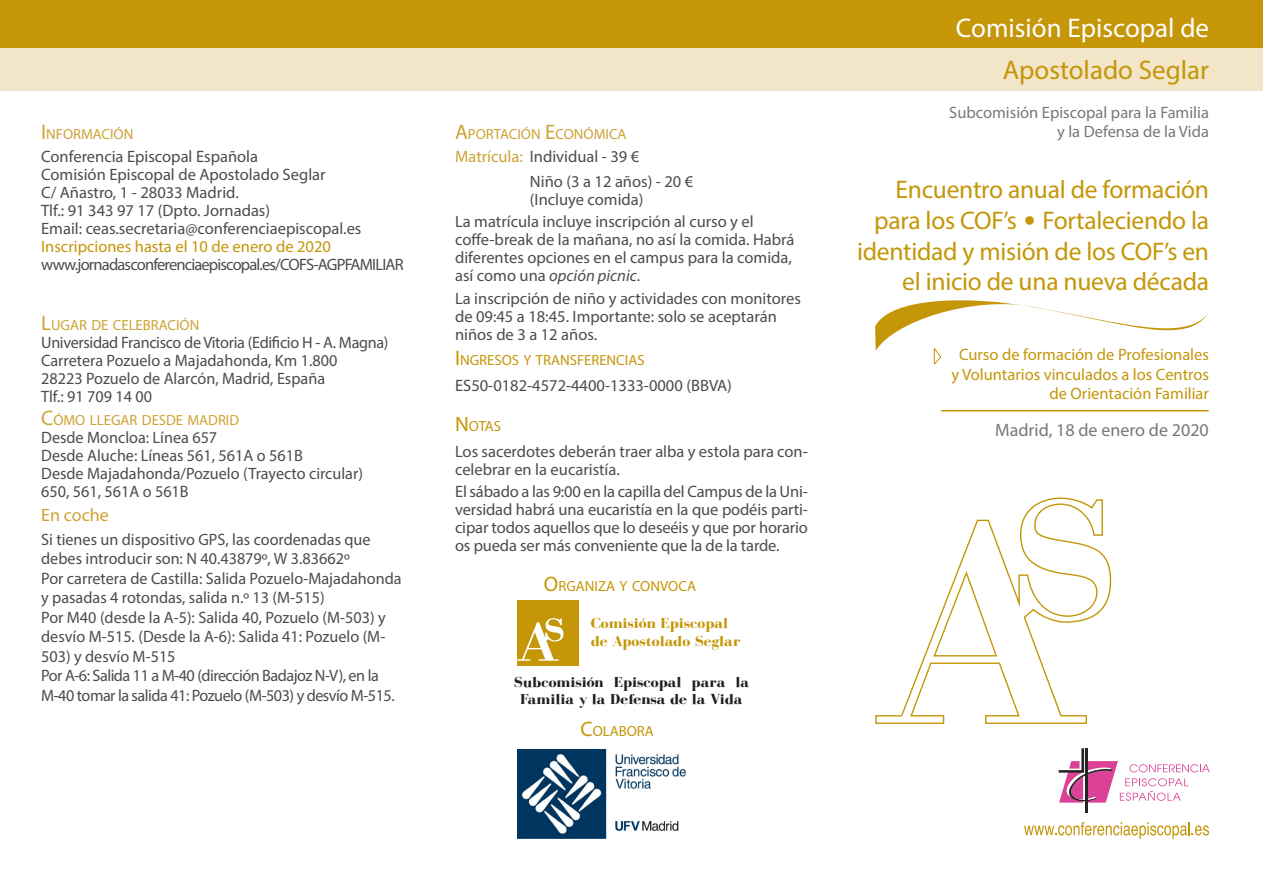
<style>
.page{position:relative;width:1263px;height:893px;background:#fff}
.page>*{position:absolute;margin:0;border:0;box-sizing:border-box;transform-origin:0 0}
.t1{font:27px "Myriad Pro";color:#fff}
.t2{font:27px "Myriad Pro";color:#c49608}
.t3{font:25.5px/30.6px "Myriad Pro";letter-spacing:-.01em;color:#c49608;text-align:right}
.t4{font:18px "Myriad Pro";color:#76787b}
.t5{font:18px "Myriad Pro";color:#cda334}
.t6{font:16.5px/18px "Myriad Pro";color:#4b4c4d}
.t7{font:16.5px/19.5px "Myriad Pro";letter-spacing:-.03em;color:#4b4c4d}
.t8{font:16.5px/19.8px "Myriad Pro";color:#c49608;text-align:right}
.t9{font:16.5px "Myriad Pro";color:#76787b}
.t10{font:700 14.85px/17.9px "Bodoni FLF";color:#231f20;text-align:center;scale:1.1 1}
.t11{font:700 14.85px/17.9px "Bodoni FLF";color:#c49608;scale:1.1 1}
.t12{font:14.7px "Myriad Pro";color:#cda334}
.t13{font:14.7px "Myriad Pro";color:#c49608}
.s1{font-size:21px}
.s2{color:#c49608}
.s3{color:#cda334}
.s4{font-style:italic}
.s5{font-family:"Bodoni"}
</style>
<div class="page">
<div style="left:0;top:0;width:1263px;height:54px;background:#c49608"></div>
<div style="left:0;top:48px;width:1263px;height:43px;background:#f3e5c7"></div>
<hr style="left:941px;top:410px;width:268px;height:1px;background:#c49608">
<svg style="left:1024px;top:822px;width:185px;height:17px"></svg>
<svg style="left:875px;top:300px;width:334px;height:65px"></svg>
<svg style="left:875px;top:497px;width:237px;height:227px"></svg>
<div style="left:517px;top:600px;width:62px;height:65px;background:#c49608"></div>
<svg style="left:517px;top:618px;width:46px;height:42px"></svg>
<hr style="left:1085px;top:748px;width:3px;height:65px;background:#232423">
<svg style="left:1059px;top:748px;width:151px;height:55px"></svg>
<img style="left:517px;top:750px;width:206px;height:89px">
<p class="t1" style="left:956px;top:11px;width:255px">Comisión Episcopal de</p>
<p class="t2" style="left:1003px;top:54px;width:208px">Apostolado Seglar</p>
<p class="t9" style="left:949px;top:102px;width:261px">Subcomisión Episcopal para la Familia</p>
<p class="t12" style="left:41px;top:125px;width:94px"><span class="s1">I</span> NFORMACIÓN</p>
<p class="t9" style="left:1057px;top:122px;width:153px">y la Defensa de la Vida</p>
<p class="t6" style="left:41px;top:147px;width:286px">Conferencia Episcopal Española<br>Comisión Episcopal de Apostolado Seglar</p>
<p class="t6" style="left:41px;top:183px;width:364px">C/ Añastro, 1 - 28033 Madrid.<br>Tlf.: 91 343 97 17 (Dpto. Jornadas)<br>Email: ceas.secretaria@conferenciaepiscopal.es <span class="s2">Inscripciones hasta el 10 de enero de 2020 </span>www.jornadasconferenciaepiscopal.es/COFS-AGPFAMILIAR</p>
<p class="t12" style="left:455px;top:125px;width:172px"><span class="s1">A</span>PORTACIÓN <span class="s1">E</span>CONÓMICA</p>
<p class="t6" style="left:530px;top:143px;width:165px;line-height:25.5px;text-indent:-75px"><span class="s3">Matrícula:</span> Individual - 39 €<br>Niño (3 a 12 años) - 20 €</p>
<p class="t6" style="left:530px;top:190px;width:115px">(Incluye comida)</p>
<p class="t6" style="left:455px;top:213px;width:341px">La matrícula incluye inscripción al curso y el coffe-break de la mañana, no así la comida. Habrá diferentes opciones en el campus para la comida, así como una <span class="s4">opción picnic</span>.</p>
<p class="t6" style="left:455px;top:289px;width:347px">La inscripción de niño y actividades con monitores de 09:45 a 18:45. Importante: solo se aceptarán niños de 3 a 12 años.</p>
<p class="t13" style="left:455px;top:351px;width:191px"><span class="s1">I</span> NGRESOS Y TRANSFERENCIAS</p>
<p class="t6" style="left:455px;top:376px;width:278px">ES50-0182-4572-4400-1333-0000 (BBVA)</p>
<p class="t3" style="left:857px;top:174px;width:354px">Encuentro anual de formación para los COF’s <span class="s5">•</span> Fortaleciendo la identidad y misión de los COF’s en el inicio de una nueva década</p>
<p class="t12" style="left:41px;top:316px;width:160px"><span class="s1">L</span>UGAR DE CELEBRACIÓN</p>
<p class="t6" style="left:41px;top:333px;width:349px">Universidad Francisco de Vitoria (Edificio H - A. Magna)<br>Carretera Pozuelo a Majadahonda, Km 1.800<br>28223 Pozuelo de Alarcón, Madrid, España<br>Tlf.: 91 709 14 00</p>
<p class="t12" style="left:41px;top:411px;width:200px"><span class="s1">C</span>ÓMO LLEGAR DESDE MADRID</p>
<p class="t6" style="left:41px;top:428px;width:323px">Desde Moncloa: Línea 657<br>Desde Aluche: Líneas 561, 561A o 561B<br>Desde Majadahonda/Pozuelo (Trayecto circular)<br>650, 561, 561A o 561B</p>
<p class="t5" style="left:41px;top:504px;width:69px">En coche</p>
<p class="t6" style="left:41px;top:529px;width:331px;line-height:19.5px">Si tienes un dispositivo GPS, las coordenadas que debes introducir son: N 40.43879º, W 3.83662º</p>
<p class="t6" style="left:41px;top:568px;width:362px;line-height:19.5px">Por carretera de Castilla: Salida Pozuelo-Majadahonda y pasadas 4 rotondas, salida n.º 13 (M-515)</p>
<p class="t6" style="left:41px;top:607px;width:346px;line-height:19.5px;text-align:justify">Por M40 (desde la A-5): Salida 40, Pozuelo (M-503) y desvío M-515. (Desde la A-6): Salida 41: Pozuelo (M-503) y desvío M-515</p>
<p class="t7" style="left:41px;top:666px;width:355px">Por A-6: Salida 11 a M-40 (dirección Badajoz N-V), en la<br>M-40 tomar la salida 41: Pozuelo (M-503) y desvío M-515.</p>
<p class="t8" style="left:951px;top:344px;width:259px">Curso de formación de Profesionales y Voluntarios vinculados a los Centros de Orientación Familiar</p>
<p class="t13" style="left:455px;top:417px;width:48px"><span class="s1">N</span> OTAS</p>
<p class="t6" style="left:455px;top:442px;width:354px">Los sacerdotes deberán traer alba y estola para con&shy;celebrar en la eucaristía.</p>
<p class="t6" style="left:455px;top:483px;width:354px;text-align:justify">El sábado a las 9:00 en la capilla del Campus de la Uni&shy;versidad habrá una eucaristía en la que podéis parti&shy;cipar todos aquellos que lo deseéis y que por horario os pueda ser más conveniente que la de la tarde.</p>
<p class="t4" style="left:995px;top:418px;width:215px">Madrid, 18 de enero de 2020</p>
<p class="t13" style="left:544px;top:577px;width:153px"><span class="s1">O</span>RGANIZA Y CONVOCA</p>
<p class="t11" style="left:591px;top:614px;width:138px">Comisión Episcopal de Apostolado Seglar</p>
<p class="t10" style="left:514px;top:673px;width:216px">Subcomisión Episcopal para la<br>Familia y la Defensa de la Vida</p>
<p class="t13" style="left:581px;top:722px;width:74px"><span class="s1">C</span>OLABORA</p>
</div>
